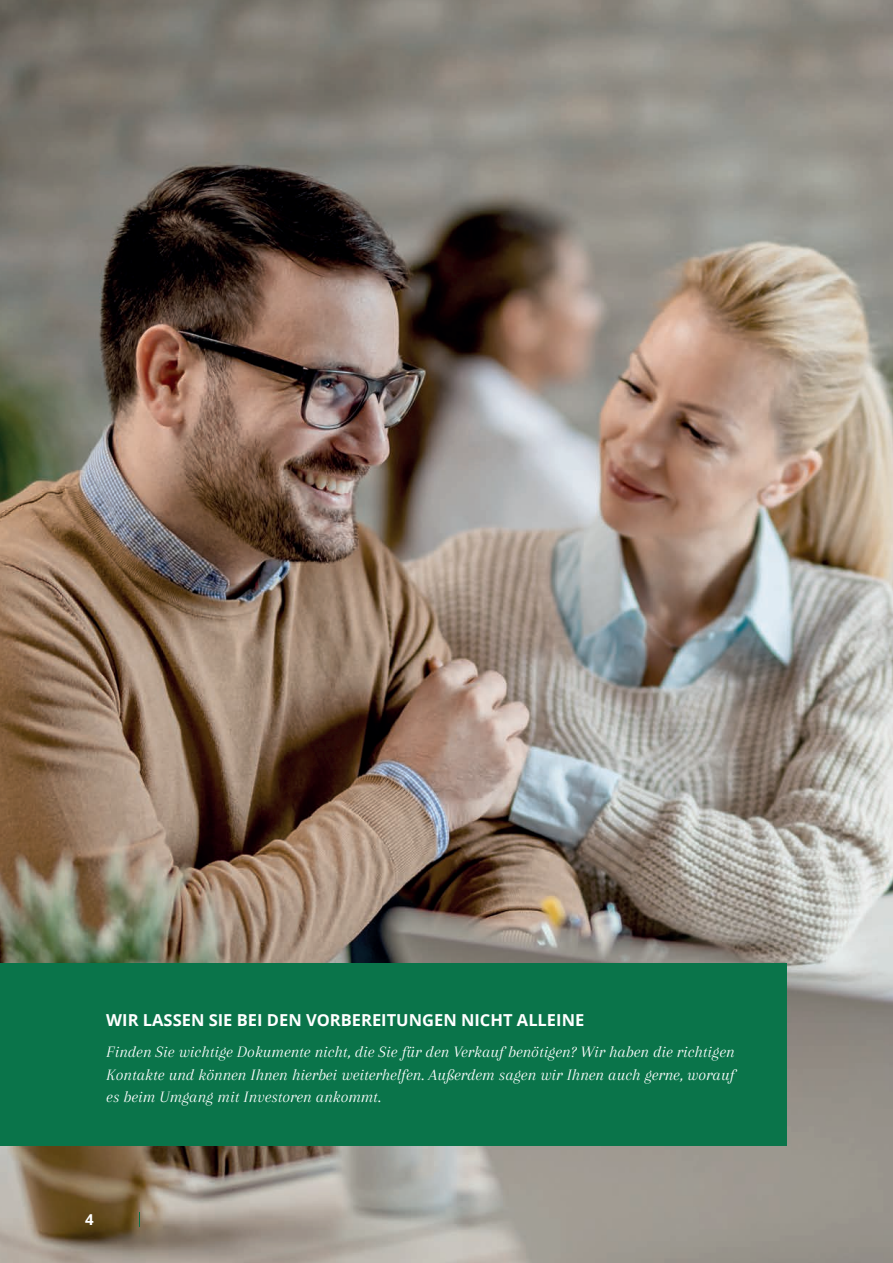
<style>
.page{position:relative;width:893px;height:1263px;background:#fff}
.page>*{position:absolute;margin:0;border:0;box-sizing:border-box;transform-origin:0 0}
.t1{font:italic 16.5px/22.5px "Arapey";color:#fff;text-align:justify}
.t2{font:700 16.5px "Open Sans";color:#fff}
.t3{font:700 15px "Open Sans";color:#fff}
</style>
<div class="page">
<img style="left:0;top:0;width:893px;height:1263px">
<div style="left:0;top:963px;width:787px;height:183px;background:#0a744a"></div>
<svg style="left:139px;top:1212px;width:1px;height:14px"></svg>
<p class="t2" style="left:106px;top:1008px;width:479px">WIR LASSEN SIE BEI DEN VORBEREITUNGEN NICHT ALLEINE</p>
<p class="t1" style="left:106px;top:1041px;width:630px">Finden Sie wichtige Dokumente nicht, die Sie für den Verkauf benötigen? Wir haben die richtigen Kontakte und können Ihnen hierbei weiterhelfen. Außerdem sagen wir Ihnen auch gerne, worauf es beim Umgang mit Investoren ankommt.</p>
<p class="t3" style="left:85px;top:1209px;width:10px">4</p>
</div>
